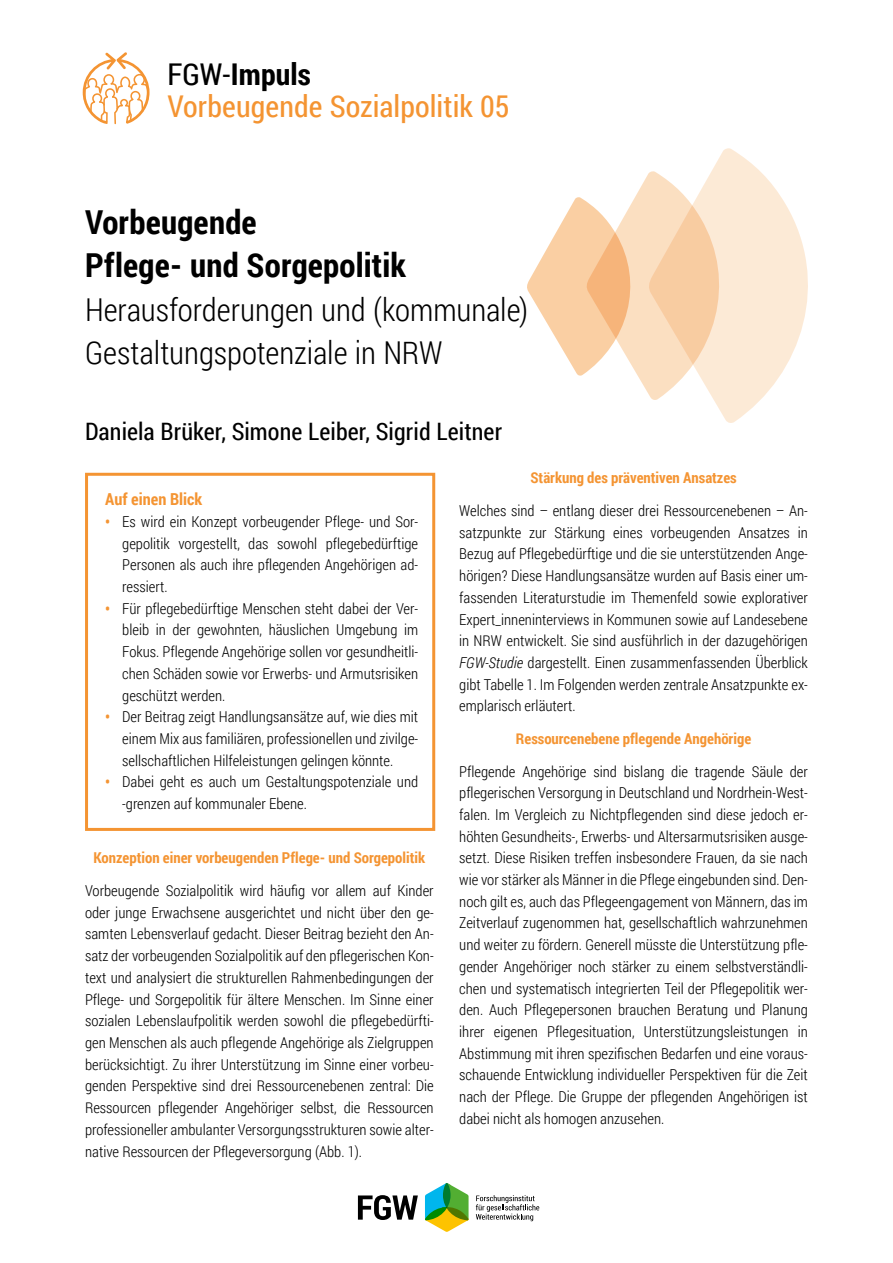
<style>
.page{position:relative;width:893px;height:1263px;background:#fff}
.page>*{position:absolute;margin:0;border:0;box-sizing:border-box;transform-origin:0 0}
.t1{font:700 33px/43.5px "Roboto Condensed";letter-spacing:.005em;color:#000}
.t2{font:300 31.5px/43.3px "Roboto Condensed";color:#000}
.t3{font:30px/31.5px "Roboto Condensed";letter-spacing:.005em;color:#f49432}
.t4{font:24px "Roboto Condensed";letter-spacing:.005em;color:#000}
.t5{font:700 16.5px "Roboto Condensed";color:#f49432}
.t6{font:300 15px/21.8px "Roboto Condensed";color:#000;text-align:justify}
.t7{font:700 15px "Roboto Condensed";color:#f49432}
.s1{color:#000}
.s2{font-weight:700;color:#000}
.s3{font-weight:700;color:#f49432}
.s4{font-style:italic}
</style>
<div class="page">
<svg style="left:712px;top:148px;width:96px;height:275px;fill:#fcead6"></svg>
<svg style="left:527px;top:171px;width:211px;height:230px"></svg>
<div style="left:85px;top:473px;width:350px;height:358px;border:3px solid #f49432"></div>
<svg style="left:83px;top:52px;width:67px;height:72px"></svg>
<svg style="left:358px;top:1195px;width:60px;height:25px"></svg>
<svg style="left:476px;top:1195px;width:63px;height:26px"></svg>
<svg style="left:425px;top:1183px;width:44px;height:49px"></svg>
<h3 class="t3" style="left:168px;top:58px;width:343px"><span class="s1">FGW-</span><span class="s2">Impuls<br></span>Vorbeugende Sozialpolitik 05</h3>
<h1 class="t1" style="left:85px;top:199px;width:322px">Vorbeugende<br>Pflege- und Sorgepolitik</h1>
<h2 class="t2" style="left:85px;top:287px;width:445px">Herausforderungen und (kommunale)<br>Gestaltungspotenziale in NRW</h2>
<h3 class="t4" style="left:85px;top:415px;width:419px">Daniela Brüker, Simone Leiber, Sigrid Leitner</h3>
<p class="t5" style="left:105px;top:488px;width:99px">Auf einen Blick</p>
<p class="t6" style="left:122px;top:510px;width:297px;text-indent:-17px"><span class="s3">•</span> Es wird ein Konzept vorbeugender Pflege- und Sor&shy;gepolitik vorgestellt, das sowohl pflegebedürftige Personen als auch ihre pflegenden Angehörigen ad&shy;ressiert.</p>
<p class="t6" style="left:122px;top:597px;width:297px;text-indent:-17px"><span class="s3">•</span> Für pflegebedürftige Menschen steht dabei der Ver&shy;bleib in der gewohnten, häuslichen Umgebung im Fokus. Pflegende Angehörige sollen vor gesundheitli&shy;chen Schäden sowie vor Erwerbs- und Armutsrisiken geschützt werden.</p>
<p class="t6" style="left:122px;top:706px;width:297px;text-indent:-17px"><span class="s3">•</span> Der Beitrag zeigt Handlungsansätze auf, wie dies mit einem Mix aus familiären, professionellen und zivilge&shy;sellschaftlichen Hilfeleistungen gelingen könnte.</p>
<p class="t6" style="left:122px;top:771px;width:297px;text-indent:-17px"><span class="s3">•</span> Dabei geht es auch um Gestaltungspotenziale und -grenzen auf kommunaler Ebene.</p>
<p class="t7" style="left:94px;top:847px;width:333px">Konzeption einer vorbeugenden Pflege- und Sorgepolitik</p>
<p class="t6" style="left:85px;top:879px;width:350px">Vorbeugende Sozialpolitik wird häufig vor allem auf Kinder oder junge Erwachsene ausgerichtet und nicht über den ge&shy;samten Lebensverlauf gedacht. Dieser Beitrag bezieht den An&shy;satz der vorbeugenden Sozialpolitik auf den pflegerischen Kon&shy;text und analysiert die strukturellen Rahmenbedingungen der Pflege- und Sorgepolitik für ältere Menschen. Im Sinne einer sozialen Lebenslaufpolitik werden sowohl die pflegebedürfti&shy;gen Menschen als auch pflegende Angehörige als Zielgruppen berücksichtigt. Zu ihrer Unterstützung im Sinne einer vorbeu&shy;genden Perspektive sind drei Ressourcenebenen zentral: Die Ressourcen pflegender Angehöriger selbst, die Ressourcen professioneller ambulanter Versorgungsstrukturen sowie alter&shy;native Ressourcen der Pflegeversorgung (Abb. 1).</p>
<p class="t7" style="left:530px;top:467px;width:208px">Stärkung des präventiven Ansatzes</p>
<p class="t6" style="left:459px;top:499px;width:350px">Welches sind – entlang dieser drei Ressourcenebenen – An&shy;satzpunkte zur Stärkung eines vorbeugenden Ansatzes in Bezug auf Pflegebedürftige und die sie unterstützenden Ange&shy;hörigen? Diese Handlungsansätze wurden auf Basis einer um&shy;fassenden Literaturstudie im Themenfeld sowie explorativer Expert_inneninterviews in Kommunen sowie auf Landesebene in NRW entwickelt. Sie sind ausführlich in der dazugehörigen <span class="s4">FGW-Studie</span> dargestellt. Einen zusammenfassenden Überblick gibt Tabelle 1. Im Folgenden werden zentrale Ansatzpunkte ex&shy;emplarisch erläutert.</p>
<p class="t7" style="left:516px;top:728px;width:237px">Ressourcenebene pflegende Angehörige</p>
<p class="t6" style="left:459px;top:760px;width:350px">Pflegende Angehörige sind bislang die tragende Säule der pflegerischen Versorgung in Deutschland und Nordrhein-West&shy;falen. Im Vergleich zu Nichtpflegenden sind diese jedoch er&shy;höhten Gesundheits-, Erwerbs- und Altersarmutsrisiken ausge&shy;setzt. Diese Risiken treffen insbesondere Frauen, da sie nach wie vor stärker als Männer in die Pflege eingebunden sind. Den&shy;noch gilt es, auch das Pflegeengagement von Männern, das im Zeitverlauf zugenommen hat, gesellschaftlich wahrzunehmen und weiter zu fördern. Generell müsste die Unterstützung pfle&shy;gender Angehöriger noch stärker zu einem selbstverständli&shy;chen und systematisch integrierten Teil der Pflegepolitik wer&shy;den. Auch Pflegepersonen brauchen Beratung und Planung ihrer eigenen Pflegesituation, Unterstützungsleistungen in Abstimmung mit ihren spezifischen Bedarfen und eine voraus&shy;schauende Entwicklung individueller Perspektiven für die Zeit nach der Pflege. Die Gruppe der pflegenden Angehörigen ist dabei nicht als homogen anzusehen.</p>
</div>
